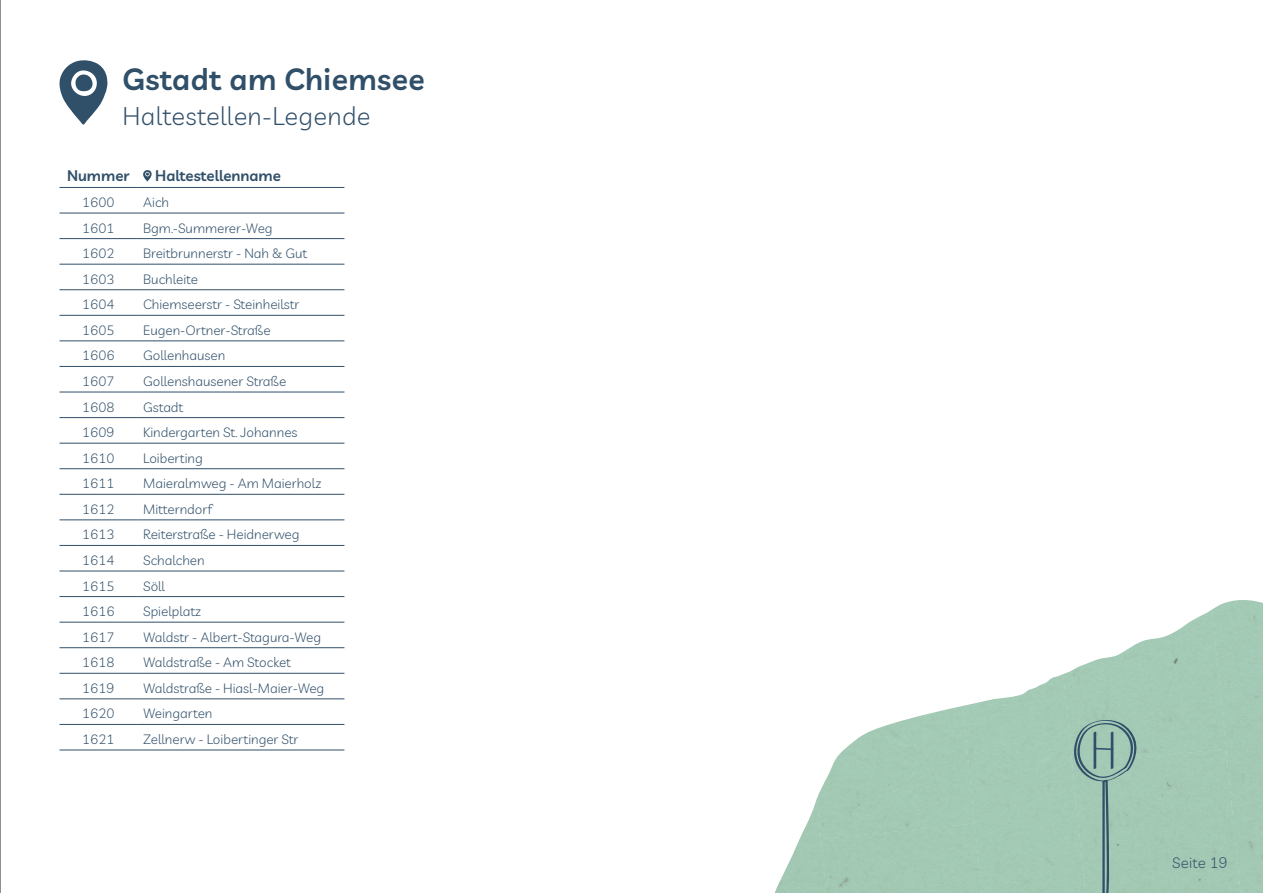
<style>
.page{position:relative;width:1263px;height:893px;background:#fff}
.page>*{position:absolute;margin:0;border:0;box-sizing:border-box;transform-origin:0 0}
.t1{font:600 30px "Livvic";letter-spacing:.015em;color:#304f69}
.t2{font:300 25.5px "Livvic";letter-spacing:.015em;color:#304f69}
.t3{font:600 15px "Livvic";color:#304f69}
.t4{font:300 15px "Livvic";letter-spacing:.015em;color:#304f69}
.t5{font:300 13.5px "Livvic";color:#304f69}
</style>
<div class="page">
<img style="left:1064px;top:609px;width:148px;height:140px">
<div style="left:1212px;top:600px;width:51px;height:293px;background:#a3c9b5"></div>
<img style="left:817px;top:706px;width:146px;height:133px">
<img style="left:963px;top:674px;width:122px;height:219px">
<img style="left:775px;top:798px;width:42px;height:95px">
<div style="left:1072px;top:749px;width:169px;height:144px;background:#a3c9b4"></div>
<div style="left:821px;top:823px;width:161px;height:70px;background:#a3c9b4"></div>
<svg style="left:1073px;top:720px;width:64px;height:173px;background:#95baab"></svg>
<svg style="left:59px;top:60px;width:48px;height:65px"></svg>
<hr style="left:60px;top:213px;width:77px;height:1px;background:#304f69">
<hr style="left:137px;top:213px;width:207px;height:1px;background:#304f69">
<hr style="left:60px;top:238px;width:77px;height:1px;background:#304f69">
<hr style="left:137px;top:238px;width:207px;height:1px;background:#304f69">
<hr style="left:60px;top:264px;width:77px;height:1px;background:#304f69">
<hr style="left:137px;top:264px;width:207px;height:1px;background:#304f69">
<hr style="left:60px;top:289px;width:77px;height:1px;background:#304f69">
<hr style="left:137px;top:289px;width:207px;height:1px;background:#304f69">
<hr style="left:60px;top:315px;width:77px;height:1px;background:#304f69">
<hr style="left:137px;top:315px;width:207px;height:1px;background:#304f69">
<hr style="left:60px;top:340px;width:77px;height:1px;background:#304f69">
<hr style="left:137px;top:340px;width:207px;height:1px;background:#304f69">
<hr style="left:60px;top:366px;width:77px;height:1px;background:#304f69">
<hr style="left:137px;top:366px;width:207px;height:1px;background:#304f69">
<hr style="left:60px;top:392px;width:77px;height:1px;background:#304f69">
<hr style="left:137px;top:392px;width:207px;height:1px;background:#304f69">
<hr style="left:60px;top:417px;width:77px;height:1px;background:#304f69">
<hr style="left:137px;top:417px;width:207px;height:1px;background:#304f69">
<hr style="left:60px;top:443px;width:77px;height:1px;background:#304f69">
<hr style="left:137px;top:443px;width:207px;height:1px;background:#304f69">
<hr style="left:60px;top:468px;width:77px;height:1px;background:#304f69">
<hr style="left:137px;top:468px;width:207px;height:1px;background:#304f69">
<hr style="left:60px;top:494px;width:77px;height:1px;background:#304f69">
<hr style="left:137px;top:494px;width:207px;height:1px;background:#304f69">
<hr style="left:60px;top:519px;width:77px;height:1px;background:#304f69">
<hr style="left:137px;top:519px;width:207px;height:1px;background:#304f69">
<hr style="left:60px;top:545px;width:77px;height:1px;background:#304f69">
<hr style="left:137px;top:545px;width:207px;height:1px;background:#304f69">
<hr style="left:60px;top:571px;width:77px;height:1px;background:#304f69">
<hr style="left:137px;top:571px;width:207px;height:1px;background:#304f69">
<hr style="left:60px;top:596px;width:77px;height:1px;background:#304f69">
<hr style="left:137px;top:596px;width:207px;height:1px;background:#304f69">
<hr style="left:60px;top:622px;width:77px;height:1px;background:#304f69">
<hr style="left:137px;top:622px;width:207px;height:1px;background:#304f69">
<hr style="left:60px;top:647px;width:77px;height:1px;background:#304f69">
<hr style="left:137px;top:647px;width:207px;height:1px;background:#304f69">
<hr style="left:60px;top:673px;width:77px;height:1px;background:#304f69">
<hr style="left:137px;top:673px;width:207px;height:1px;background:#304f69">
<hr style="left:60px;top:698px;width:77px;height:1px;background:#304f69">
<hr style="left:137px;top:698px;width:207px;height:1px;background:#304f69">
<hr style="left:60px;top:724px;width:77px;height:1px;background:#304f69">
<hr style="left:137px;top:724px;width:207px;height:1px;background:#304f69">
<hr style="left:60px;top:750px;width:77px;height:1px;background:#304f69">
<hr style="left:137px;top:750px;width:207px;height:1px;background:#304f69">
<hr style="left:60px;top:187px;width:77px;height:1px;background:#304f69">
<hr style="left:137px;top:187px;width:207px;height:1px;background:#304f69">
<svg style="left:143px;top:170px;width:9px;height:11px"></svg>
<hr style="left:0;top:0;width:1px;height:893px;background:#231f20">
<h1 class="t1" style="left:123px;top:56px;width:304px">Gstadt am Chiemsee</h1>
<h2 class="t2" style="left:123px;top:96px;width:249px">Haltestellen-Legende</h2>
<p class="t3" style="left:67px;top:165px;width:64px">Nummer</p>
<p class="t3" style="left:155px;top:165px;width:127px">Haltestellenname</p>
<p class="t5" style="left:82px;top:192px;width:34px">1600</p>
<p class="t5" style="left:143px;top:192px;width:27px">Aich</p>
<p class="t5" style="left:82px;top:218px;width:34px">1601</p>
<p class="t5" style="left:143px;top:218px;width:131px">Bgm.-Summerer-Weg</p>
<p class="t5" style="left:82px;top:243px;width:34px">1602</p>
<p class="t5" style="left:143px;top:243px;width:166px">Breitbrunnerstr - Nah &amp; Gut</p>
<p class="t5" style="left:82px;top:269px;width:34px">1603</p>
<p class="t5" style="left:143px;top:269px;width:56px">Buchleite</p>
<p class="t5" style="left:82px;top:294px;width:34px">1604</p>
<p class="t5" style="left:143px;top:294px;width:158px">Chiemseerstr - Steinheilstr</p>
<p class="t5" style="left:82px;top:320px;width:34px">1605</p>
<p class="t5" style="left:143px;top:320px;width:129px">Eugen-Ortner-Straße</p>
<p class="t5" style="left:82px;top:346px;width:34px">1606</p>
<p class="t5" style="left:143px;top:346px;width:84px">Gollenhausen</p>
<p class="t5" style="left:82px;top:371px;width:34px">1607</p>
<p class="t5" style="left:143px;top:371px;width:145px">Gollenshausener Straße</p>
<p class="t5" style="left:82px;top:397px;width:34px">1608</p>
<p class="t5" style="left:143px;top:397px;width:42px">Gstadt</p>
<p class="t5" style="left:82px;top:422px;width:34px">1609</p>
<p class="t5" style="left:143px;top:422px;width:156px">Kindergarten St. Johannes</p>
<p class="t5" style="left:82px;top:448px;width:34px">1610</p>
<p class="t5" style="left:143px;top:448px;width:61px">Loiberting</p>
<p class="t5" style="left:82px;top:473px;width:34px">1611</p>
<p class="t5" style="left:143px;top:473px;width:180px">Maieralmweg - Am Maierholz</p>
<p class="t5" style="left:82px;top:499px;width:34px">1612</p>
<p class="t5" style="left:143px;top:499px;width:70px">Mitterndorf</p>
<p class="t5" style="left:82px;top:525px;width:34px">1613</p>
<p class="t5" style="left:143px;top:525px;width:158px">Reiterstraße - Heidnerweg</p>
<p class="t5" style="left:82px;top:550px;width:34px">1614</p>
<p class="t5" style="left:143px;top:550px;width:63px">Schalchen</p>
<p class="t5" style="left:82px;top:576px;width:34px">1615</p>
<p class="t5" style="left:143px;top:576px;width:23px">Söll</p>
<p class="t5" style="left:82px;top:601px;width:34px">1616</p>
<p class="t5" style="left:143px;top:601px;width:60px">Spielplatz</p>
<p class="t5" style="left:82px;top:627px;width:34px">1617</p>
<p class="t5" style="left:143px;top:627px;width:180px">Waldstr - Albert-Stagura-Weg</p>
<p class="t5" style="left:82px;top:652px;width:34px">1618</p>
<p class="t5" style="left:143px;top:652px;width:149px">Waldstraße - Am Stocket</p>
<p class="t5" style="left:82px;top:678px;width:34px">1619</p>
<p class="t5" style="left:143px;top:678px;width:183px">Waldstraße - Hiasl-Maier-Weg</p>
<p class="t5" style="left:82px;top:704px;width:34px">1620</p>
<p class="t5" style="left:143px;top:704px;width:71px">Weingarten</p>
<p class="t5" style="left:82px;top:729px;width:34px">1621</p>
<p class="t5" style="left:143px;top:729px;width:157px">Zellnerw - Loibertinger Str</p>
<p class="t4" style="left:1172px;top:851px;width:57px">Seite 19</p>
</div>
